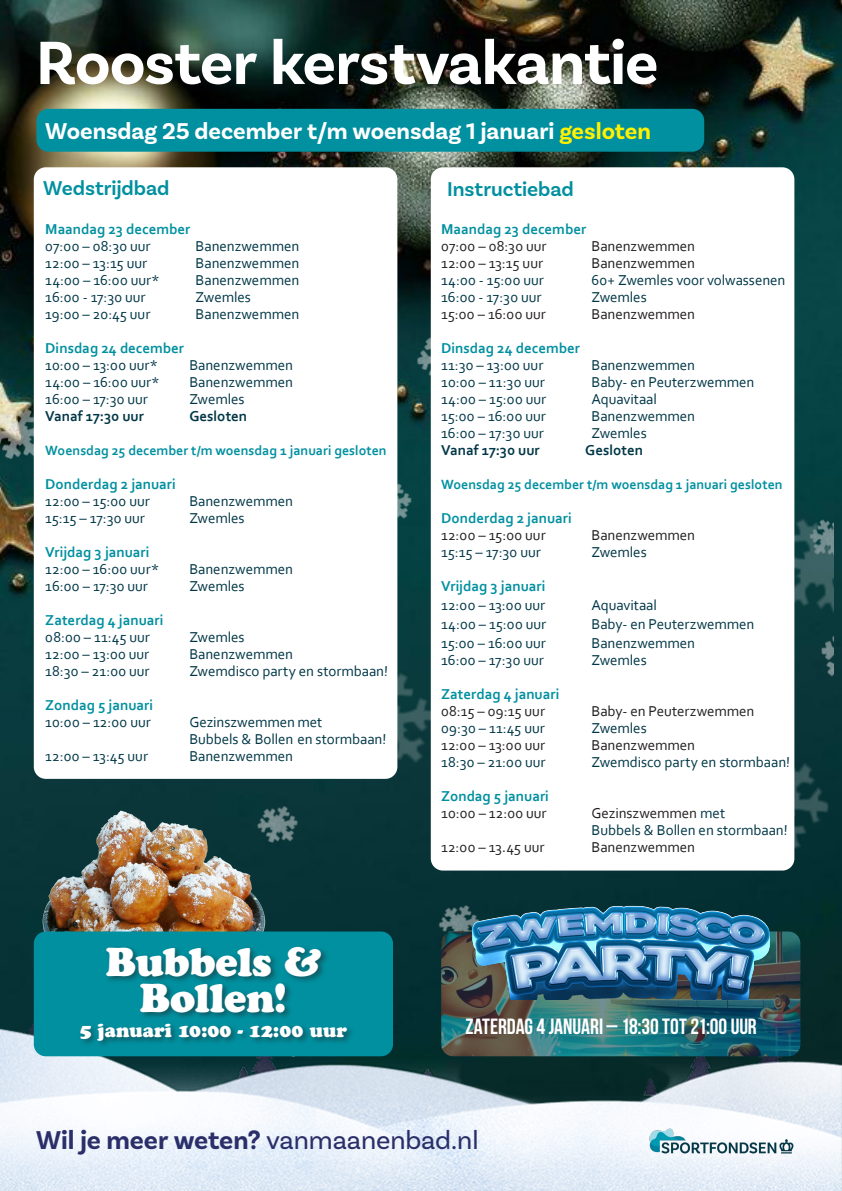
<style>
.page{position:relative;width:842px;height:1191px;background:#fff}
.page>*{position:absolute;margin:0;border:0;box-sizing:border-box;transform-origin:0 0}
.t1{font:700 64px "Basic Sans";letter-spacing:-.015em;color:#fff}
.t2{font:40px "Cooper Black Std";letter-spacing:-.015em;color:#fff}
.t3{font:700 27px "Basic Sans";letter-spacing:-.005em;color:#2b2f69}
.t4{font:700 24px "Basic Sans";color:#fff}
.t5{font:700 22px "Bebas Neue";letter-spacing:-.005em;color:#fff}
.t6{font:600 21px "Basic Sans";color:#0090a0}
.t7{font:19px "Cooper Black Std";color:#fff}
.t8{font:15px/17px "Corbel";letter-spacing:-.005em;color:#003747}
.t9{font:700 15px/17px "Corbel";letter-spacing:-.005em;color:#0090a0}
.t10{font:15px "Corbel";letter-spacing:-.005em;color:#231f20}
.t11{font:700 15px "Corbel";color:#003747}
.t12{font:700 14px "Corbel";color:#0090a0}
.s1{color:#fff101}
.s2{font-weight:400;color:#003747}
.s3{font-weight:400;color:#231f20}
.s4{color:#231f20}
.s5{font-weight:400}
</style>
<div class="page">
<img style="left:0;top:0;width:842px;height:950px">
<img style="left:0;top:262px;width:833px;height:688px">
<img style="left:0;top:950px;width:842px;height:241px">
<div style="left:34px;top:167px;width:363px;height:612px;background:#fff;border-radius:12px"></div>
<img style="left:34px;top:803px;width:241px;height:137px">
<div style="left:431px;top:167px;width:363px;height:703px;background:#fff;border-radius:12px"></div>
<div style="left:34px;top:931px;width:359px;height:125px;background:#0090a0;border-radius:12px"></div>
<div style="left:78px;top:943px;width:277px;height:105px;background:#231f20;opacity:.5"></div>
<div style="left:36px;top:109px;width:668px;height:43px;background:#0090a0;border-radius:12px"></div>
<img style="left:441px;top:999px;width:359px;height:57px">
<img style="left:421px;top:883px;width:393px;height:116px">
<img style="left:645px;top:1127px;width:155px;height:29px">
<p class="t1" style="left:36px;top:24px;width:624px">Rooster kerstvakantie</p>
<p class="t4" style="left:45px;top:117px;width:607px">Woensdag 25 december t/m woensdag 1 januari <span class="s1">gesloten</span></p>
<p class="t6" style="left:43px;top:176px;width:128px">Wedstrijdbad</p>
<p class="t6" style="left:447px;top:176px;width:128px">Instructiebad</p>
<p class="t9" style="left:45px;top:220px;width:147px">Maandag 23 december<br><span class="s2">07:00 – 08:30 uur</span></p>
<p class="t8" style="left:196px;top:237px;width:105px">Banenzwemmen</p>
<p class="t8" style="left:45px;top:254px;width:103px">12:00 – 13:15 uur</p>
<p class="t8" style="left:196px;top:254px;width:105px">Banenzwemmen</p>
<p class="t8" style="left:45px;top:271px;width:116px">14:00 – 16:00 uur*</p>
<p class="t8" style="left:196px;top:271px;width:105px">Banenzwemmen</p>
<p class="t8" style="left:45px;top:288px;width:102px">16:00 - 17:30 uur</p>
<p class="t8" style="left:196px;top:288px;width:57px">Zwemles</p>
<p class="t8" style="left:45px;top:305px;width:107px">19:00 – 20:45 uur</p>
<p class="t8" style="left:196px;top:305px;width:105px">Banenzwemmen</p>
<p class="t9" style="left:45px;top:339px;width:140px">Dinsdag 24 december</p>
<p class="t8" style="left:45px;top:356px;width:114px">10:00 – 13:00 uur*</p>
<p class="t8" style="left:189px;top:356px;width:105px">Banenzwemmen</p>
<p class="t8" style="left:45px;top:373px;width:116px">14:00 – 16:00 uur*</p>
<p class="t8" style="left:189px;top:373px;width:105px">Banenzwemmen</p>
<p class="t8" style="left:45px;top:390px;width:104px">16:00 – 17:30 uur</p>
<p class="t8" style="left:189px;top:390px;width:57px">Zwemles</p>
<p class="t11" style="left:45px;top:407px;width:100px">Vanaf 17:30 uur</p>
<p class="t11" style="left:189px;top:407px;width:59px">Gesloten</p>
<p class="t12" style="left:45px;top:442px;width:343px">Woensdag 25 december t/m woensdag 1 januari gesloten</p>
<p class="t9" style="left:45px;top:475px;width:132px">Donderdag 2 januari</p>
<p class="t8" style="left:45px;top:492px;width:106px">12:00 – 15:00 uur</p>
<p class="t8" style="left:189px;top:492px;width:105px">Banenzwemmen</p>
<p class="t8" style="left:45px;top:509px;width:101px">15:15 – 17:30 uur</p>
<p class="t8" style="left:189px;top:509px;width:57px">Zwemles</p>
<p class="t9" style="left:45px;top:543px;width:106px">Vrijdag 3 januari</p>
<p class="t8" style="left:45px;top:560px;width:115px">12:00 – 16:00 uur*</p>
<p class="t8" style="left:189px;top:560px;width:105px">Banenzwemmen</p>
<p class="t8" style="left:45px;top:577px;width:104px">16:00 – 17:30 uur</p>
<p class="t8" style="left:189px;top:577px;width:57px">Zwemles</p>
<p class="t9" style="left:45px;top:611px;width:120px">Zaterdag 4 januari<br><span class="s2">08:00 – 11:45 uur</span></p>
<p class="t8" style="left:189px;top:628px;width:57px">Zwemles</p>
<p class="t8" style="left:45px;top:645px;width:105px">12:00 – 13:00 uur</p>
<p class="t8" style="left:189px;top:645px;width:105px">Banenzwemmen</p>
<p class="t8" style="left:45px;top:662px;width:106px">18:30 – 21:00 uur</p>
<p class="t8" style="left:189px;top:662px;width:200px">Zwemdisco party en stormbaan!</p>
<p class="t9" style="left:45px;top:696px;width:109px">Zondag 5 januari<br><span class="s2">10:00 – 12:00 uur</span></p>
<p class="t8" style="left:189px;top:713px;width:199px">Gezinszwemmen met<br>Bubbels &amp; Bollen en stormbaan!</p>
<p class="t8" style="left:45px;top:747px;width:104px">12:00 – 13:45 uur</p>
<p class="t8" style="left:189px;top:747px;width:105px">Banenzwemmen</p>
<p class="t2" style="left:106px;top:937px;width:217px">Bubbels &amp;</p>
<p class="t2" style="left:140px;top:973px;width:148px">Bollen!</p>
<p class="t7" style="left:80px;top:1018px;width:269px">5 januari 10:00 - 12:00 uur</p>
<p class="t9" style="left:441px;top:220px;width:147px">Maandag 23 december<br><span class="s3">07:00 – 08:30 uur</span></p>
<p class="t10" style="left:591px;top:236px;width:105px">Banenzwemmen</p>
<p class="t10" style="left:441px;top:253px;width:103px">12:00 – 13:15 uur</p>
<p class="t10" style="left:591px;top:253px;width:105px">Banenzwemmen</p>
<p class="t8" style="left:441px;top:271px;width:104px">14:00 - 15:00 uur</p>
<p class="t8" style="left:591px;top:271px;width:195px">60+ Zwemles voor volwassenen</p>
<p class="t8" style="left:441px;top:288px;width:102px">16:00 - 17:30 uur</p>
<p class="t8" style="left:591px;top:288px;width:57px">Zwemles</p>
<p class="t10" style="left:441px;top:304px;width:106px">15:00 – 16:00 uur</p>
<p class="t10" style="left:591px;top:304px;width:105px">Banenzwemmen</p>
<p class="t9" style="left:441px;top:339px;width:140px">Dinsdag 24 december</p>
<p class="t8" style="left:441px;top:356px;width:104px">11:30 – 13:00 uur</p>
<p class="t8" style="left:591px;top:356px;width:105px">Banenzwemmen</p>
<p class="t8" style="left:441px;top:373px;width:105px">10:00 – 11:30 uur</p>
<p class="t8" style="left:591px;top:373px;width:164px">Baby- en Peuterzwemmen</p>
<p class="t8" style="left:441px;top:390px;width:106px">14:00 – 15:00 uur</p>
<p class="t8" style="left:591px;top:390px;width:67px">Aquavitaal</p>
<p class="t8" style="left:441px;top:407px;width:106px">15:00 – 16:00 uur</p>
<p class="t8" style="left:591px;top:407px;width:105px">Banenzwemmen</p>
<p class="t8" style="left:441px;top:424px;width:104px">16:00 – 17:30 uur</p>
<p class="t8" style="left:591px;top:424px;width:57px">Zwemles</p>
<p class="t11" style="left:441px;top:440px;width:100px">Vanaf 17:30 uur</p>
<p class="t11" style="left:585px;top:440px;width:59px">Gesloten</p>
<p class="t12" style="left:441px;top:475px;width:343px">Woensdag 25 december t/m woensdag 1 januari gesloten</p>
<p class="t9" style="left:441px;top:509px;width:132px">Donderdag 2 januari</p>
<p class="t10" style="left:441px;top:525px;width:106px">12:00 – 15:00 uur</p>
<p class="t10" style="left:591px;top:525px;width:105px">Banenzwemmen</p>
<p class="t8" style="left:441px;top:543px;width:101px">15:15 – 17:30 uur</p>
<p class="t8" style="left:591px;top:543px;width:57px">Zwemles</p>
<p class="t9" style="left:441px;top:577px;width:106px">Vrijdag 3 januari</p>
<p class="t8" style="left:441px;top:596px;width:105px">12:00 – 13:00 uur</p>
<p class="t8" style="left:591px;top:596px;width:67px">Aquavitaal</p>
<p class="t8" style="left:441px;top:615px;width:106px">14:00 – 15:00 uur</p>
<p class="t8" style="left:591px;top:615px;width:164px">Baby- en Peuterzwemmen</p>
<p class="t8" style="left:441px;top:634px;width:106px">15:00 – 16:00 uur</p>
<p class="t8" style="left:591px;top:634px;width:105px">Banenzwemmen</p>
<p class="t8" style="left:441px;top:651px;width:104px">16:00 – 17:30 uur</p>
<p class="t8" style="left:591px;top:651px;width:57px">Zwemles</p>
<p class="t9" style="left:441px;top:685px;width:120px">Zaterdag 4 januari<br><span class="s3">08:15 – 09:15 uur</span></p>
<p class="t10" style="left:591px;top:701px;width:164px">Baby- en Peuterzwemmen</p>
<p class="t8" style="left:441px;top:719px;width:105px">09:30 – 11:45 uur</p>
<p class="t8" style="left:591px;top:719px;width:57px">Zwemles</p>
<p class="t10" style="left:441px;top:735px;width:105px">12:00 – 13:00 uur</p>
<p class="t10" style="left:591px;top:735px;width:105px">Banenzwemmen</p>
<p class="t8" style="left:441px;top:753px;width:106px">18:30 – 21:00 uur</p>
<p class="t8" style="left:591px;top:753px;width:200px">Zwemdisco party en stormbaan!</p>
<p class="t9" style="left:441px;top:787px;width:109px">Zondag 5 januari<br><span class="s3">10:00 – 12:00 uur</span></p>
<p class="t8" style="left:591px;top:804px;width:198px"><span class="s4">Gezinszwemmen</span> met<br>Bubbels &amp; Bollen en stormbaan!</p>
<p class="t10" style="left:441px;top:837px;width:105px">12:00 – 13.45 uur</p>
<p class="t10" style="left:591px;top:837px;width:105px">Banenzwemmen</p>
<p class="t5" style="left:465px;top:1014px;width:293px">ZATERDAG 4 JANUARI – 18:30 TOT 21:00 UUR</p>
<p class="t3" style="left:36px;top:1123px;width:444px">Wil je meer weten? <span class="s5">vanmaanenbad.nl</span></p>
</div>
